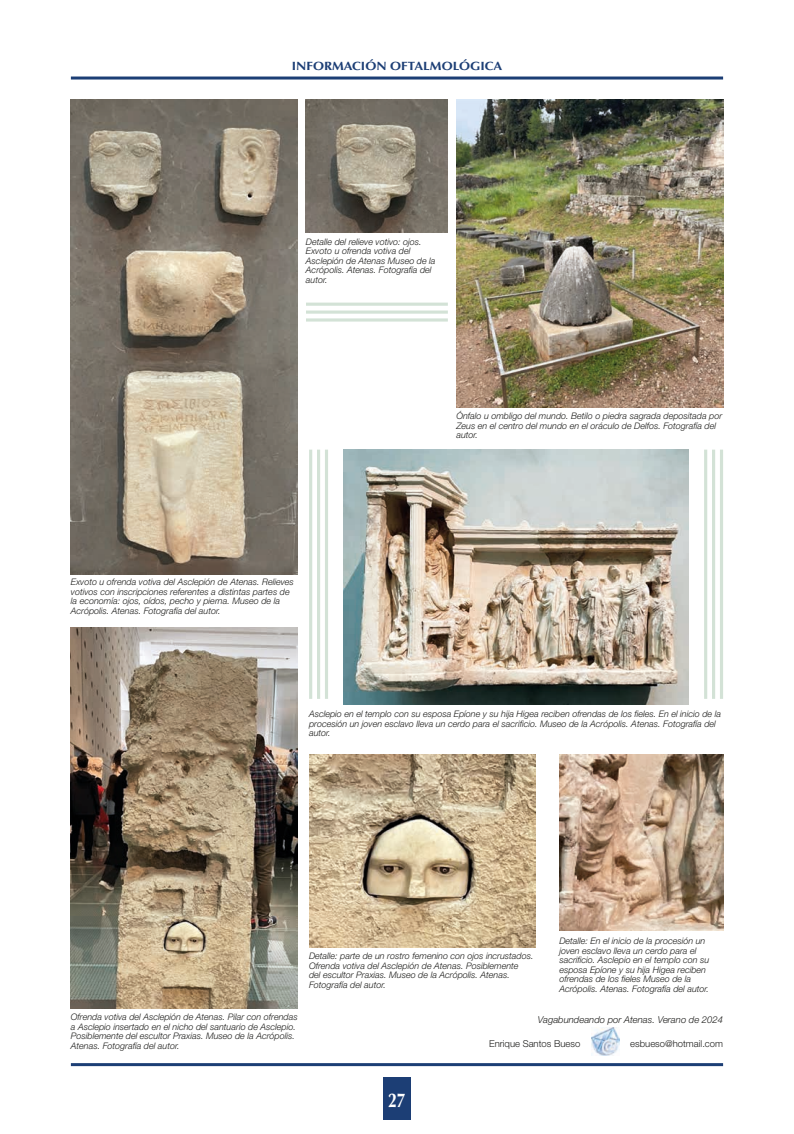
<style>
.page{position:relative;width:794px;height:1134px;background:#fff}
.page>*{position:absolute;margin:0;border:0;box-sizing:border-box;transform-origin:0 0}
.t1{font:700 20px "Optima LT Std";color:#fff;scale:.8 1}
.t2{font:700 12px "Optima LT Std";color:#1c3e75;scale:1.1 1}
.t3{font:300 9.5px "Helvetica Neue LT Std";color:#1d1d1b}
.t4{font:italic 300 9.5px "Helvetica Neue LT Std";color:#1d1d1b}
.t5{font:italic 300 9px/9.5px "Helvetica Neue LT Std";color:#1d1d1b}
</style>
<div class="page">
<div style="left:383px;top:1078px;width:28px;height:42px;background:#1c3e75"></div>
<hr style="left:71px;top:77px;width:652px;height:3px;background:#1c3e75">
<hr style="left:71px;top:1063px;width:652px;height:3px;background:#1c3e75">
<img style="left:591px;top:1027px;width:28px;height:28px">
<img style="left:456px;top:99px;width:267px;height:309px">
<img style="left:343px;top:450px;width:346px;height:254px">
<img style="left:559px;top:754px;width:164px;height:177px">
<img style="left:71px;top:99px;width:227px;height:475px">
<img style="left:306px;top:99px;width:142px;height:134px">
<img style="left:71px;top:628px;width:227px;height:380px">
<img style="left:309px;top:754px;width:227px;height:193px">
<hr style="left:306px;top:303px;width:142px;height:3px;background:#216c2f">
<svg style="left:306px;top:310px;width:142px;height:4px"></svg>
<hr style="left:306px;top:318px;width:142px;height:4px;background:#dee9e1">
<hr style="left:325px;top:450px;width:3px;height:249px;background:#216c2f">
<hr style="left:317px;top:450px;width:3px;height:249px;background:#216c2f">
<hr style="left:309px;top:450px;width:3px;height:249px;background:#216c2f">
<hr style="left:720px;top:450px;width:3px;height:249px;background:#216c2f">
<hr style="left:712px;top:450px;width:3px;height:249px;background:#216c2f">
<hr style="left:704px;top:450px;width:3px;height:249px;background:#216c2f">
<h2 class="t2" style="left:292px;top:59px;width:193px">INFORMACIÓN OFTALMOLÓGICA</h2>
<p class="t5" style="left:306px;top:237px;width:131px">Detalle del relieve votivo: ojos.<br>Exvoto u ofrenda votiva del<br>Asclepión de Atenas Museo de la<br>Acrópolis. Atenas. Fotografía del autor.</p>
<p class="t5" style="left:456px;top:411px;width:267px">Ónfalo u ombligo del mundo. Betilo o piedra sagrada depositada por<br>Zeus en el centro del mundo en el oráculo de Delfos. Fotografía del autor.</p>
<p class="t5" style="left:71px;top:577px;width:224px">Exvoto u ofrenda votiva del Asclepión de Atenas. Relieves votivos con inscripciones referentes a distintas partes de la economía: ojos, oídos, pecho y pierna. Museo de la Acrópolis. Atenas. Fotografía del autor.</p>
<p class="t5" style="left:309px;top:709px;width:413px">Asclepio en el templo con su esposa Epíone y su hija Higea reciben ofrendas de los fieles. En el inicio de la procesión un joven esclavo lleva un cerdo para el sacrificio. Museo de la Acrópolis. Atenas. Fotografía del autor.</p>
<p class="t5" style="left:309px;top:951px;width:226px">Detalle: parte de un rostro femenino con ojos incrustados.<br>Ofrenda votiva del Asclepión de Atenas. Posiblemente<br>del escultor Praxias. Museo de la Acrópolis. Atenas.<br>Fotografía del autor.</p>
<p class="t5" style="left:559px;top:936px;width:152px">Detalle: En el inicio de la procesión un joven esclavo lleva un cerdo para el sacrificio. Asclepio en el templo con su esposa Epíone y su hija Higea reciben ofrendas de los fieles Museo de la Acrópolis. Atenas. Fotografía del autor.</p>
<p class="t5" style="left:71px;top:1012px;width:228px">Ofrenda votiva del Asclepión de Atenas. Pilar con ofrendas a Asclepio insertado en el nicho del santuario de Asclepio.<br>Posiblemente del escultor Praxias. Museo de la Acrópolis.<br>Atenas. Fotografía del autor.</p>
<h1 class="t1" style="left:388px;top:1088px;width:24px">27</h1>
<p class="t4" style="left:538px;top:1014px;width:187px">Vagabundeando por Atenas. Verano de 2024</p>
<p class="t3" style="left:489px;top:1038px;width:93px">Enrique Santos Bueso</p>
<p class="t3" style="left:630px;top:1038px;width:94px">esbueso@hotmail.com</p>
</div>
